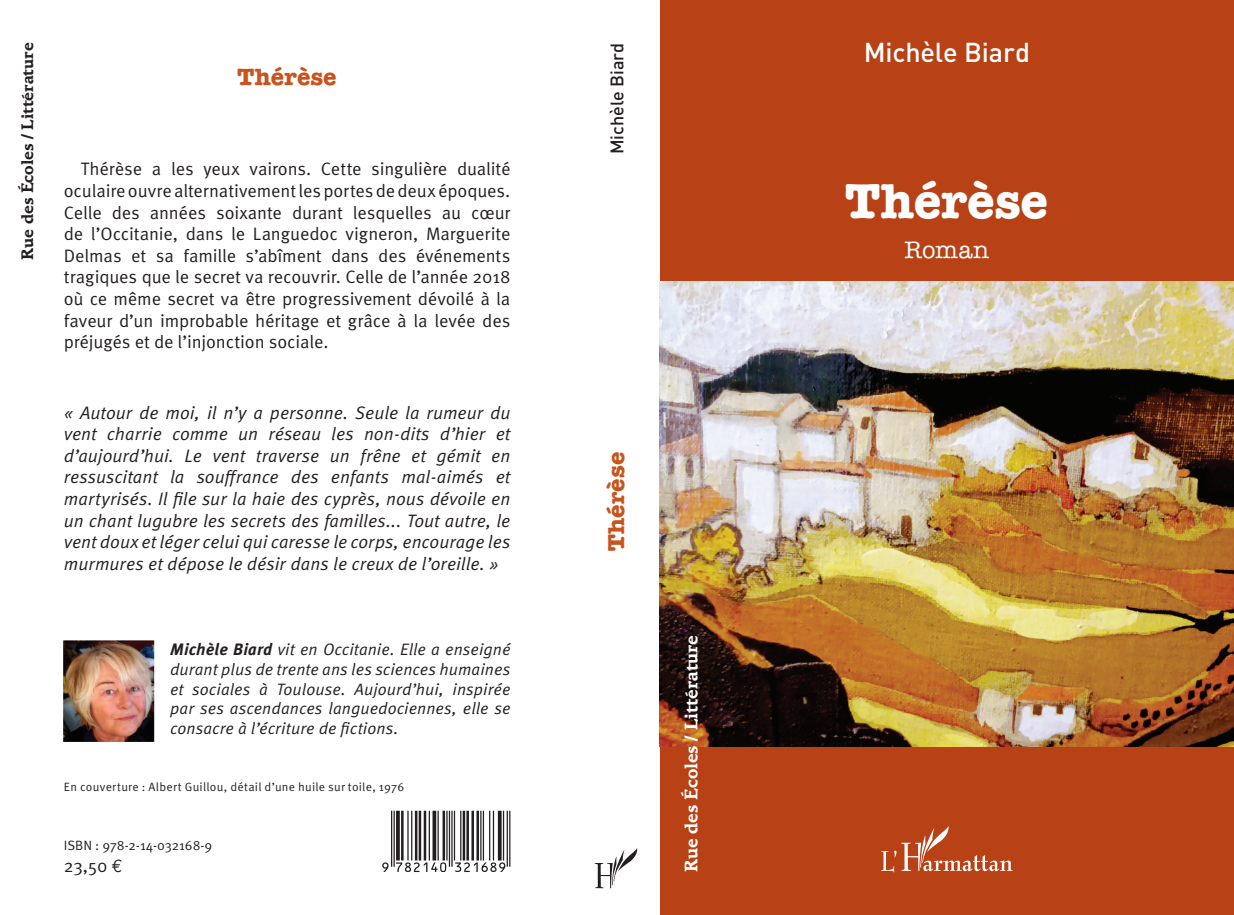
<style>
.page{position:relative;width:1234px;height:915px;background:#fff}
.page>*{position:absolute;margin:0;border:0;box-sizing:border-box;transform-origin:0 0}
.t1{font:700 49.5px "American Typewriter Std";letter-spacing:-.005em;color:#fff}
.t2{font:500 27px "DIN Pro";letter-spacing:-.005em;color:#fff}
.t3{font:500 24px "American Typewriter Std";color:#fff}
.t4{font:700 23.7px "American Typewriter Std";color:#c8541d}
.t5{font:700 23.25px "American Typewriter Std";color:#c8541d}
.t6{font:18px/21.6px "Meta Pro";letter-spacing:-.01em;color:#231f20;text-align:justify}
.t7{font:italic 18px/21.6px "Meta Pro";color:#231f20;text-align:justify}
.t8{font:700 18px "AT Bramley";color:#fff}
.t9{font:500 18px "DIN Pro";letter-spacing:-.005em;color:#231f20}
.t10{font:italic 16.5px/19.8px "Meta Pro";letter-spacing:.005em;color:#231f20;text-align:justify}
.t11{font:700 16.5px "AT Bramley";color:#231f20}
.t12{font:13.5px "Meta Pro";color:#231f20}
.t13{font:12px "Meta Pro";letter-spacing:.02em;color:#231f20}
.s1{font-weight:700}
.s2{font-family:"Euro Mono"}
</style>
<div class="page">
<div style="left:659px;top:0;width:574px;height:914px;background:#b84215"></div>
<img style="left:659px;top:282px;width:574px;height:464px">
<svg style="left:594px;top:848px;width:44px;height:40px"></svg>
<svg style="left:881px;top:826px;width:131px;height:46px"></svg>
<svg style="left:392px;top:810px;width:119px;height:62px"></svg>
<hr style="left:509px;top:810px;width:1px;height:56px;background:#231f20">
<hr style="left:506px;top:810px;width:2px;height:56px;background:#231f20">
<hr style="left:503px;top:810px;width:1px;height:50px;background:#231f20">
<hr style="left:498px;top:810px;width:3px;height:50px;background:#231f20">
<hr style="left:493px;top:810px;width:1px;height:50px;background:#231f20">
<hr style="left:489px;top:810px;width:1px;height:50px;background:#231f20">
<hr style="left:483px;top:810px;width:1px;height:50px;background:#231f20">
<hr style="left:480px;top:810px;width:1px;height:50px;background:#231f20">
<hr style="left:476px;top:810px;width:3px;height:50px;background:#231f20">
<hr style="left:471px;top:810px;width:3px;height:50px;background:#231f20">
<hr style="left:466px;top:810px;width:3px;height:50px;background:#231f20">
<hr style="left:462px;top:810px;width:3px;height:50px;background:#231f20">
<hr style="left:460px;top:810px;width:1px;height:50px;background:#231f20">
<hr style="left:454px;top:810px;width:1px;height:50px;background:#231f20">
<hr style="left:451px;top:810px;width:1px;height:56px;background:#231f20">
<hr style="left:449px;top:810px;width:1px;height:56px;background:#231f20">
<hr style="left:446px;top:810px;width:1px;height:50px;background:#231f20">
<hr style="left:442px;top:810px;width:3px;height:50px;background:#231f20">
<hr style="left:437px;top:810px;width:2px;height:50px;background:#231f20">
<svg style="left:432px;top:810px;width:4px;height:50px"></svg>
<hr style="left:429px;top:810px;width:1px;height:50px;background:#231f20">
<hr style="left:424px;top:810px;width:2px;height:50px;background:#231f20">
<hr style="left:419px;top:810px;width:2px;height:50px;background:#231f20">
<hr style="left:415px;top:810px;width:2px;height:50px;background:#231f20">
<hr style="left:411px;top:810px;width:1px;height:50px;background:#231f20">
<hr style="left:407px;top:810px;width:1px;height:50px;background:#231f20">
<hr style="left:401px;top:810px;width:2px;height:50px;background:#231f20">
<svg style="left:396px;top:810px;width:4px;height:50px"></svg>
<hr style="left:393px;top:810px;width:2px;height:56px;background:#231f20">
<hr style="left:391px;top:810px;width:1px;height:56px;background:#231f20">
<svg style="left:382px;top:862px;width:123px;height:9px"></svg>
<img style="left:64px;top:640px;width:91px;height:101px">
<p class="t11" style="left:18px;top:260px;width:219px;rotate:-90deg">Rue des Écoles / Littérature</p>
<h3 class="t4" style="left:238px;top:63px;width:100px">Thérèse</h3>
<p class="t6" style="left:64px;top:159px;width:448px;text-indent:17px">Thérèse a les yeux vairons. Cette singulière dualité oculaire ouvre alternativement les portes de deux époques.<br>Celle des années soixante durant lesquelles au cœur de l’Occitanie, dans le Languedoc vigneron, Marguerite Delmas et sa famille s’abîment dans des événements tragiques que le secret va recouvrir. Celle de l’année 2018 où ce même secret va être progressivement dévoilé à la faveur d’un improbable héritage et grâce à la levée des préjugés et de l’injonction sociale.</p>
<p class="t7" style="left:64px;top:402px;width:448px">« Autour de moi, il n’y a personne. Seule la rumeur du vent charrie comme un réseau les non-dits d’hier et d’aujourd’hui. Le vent traverse un frêne et gémit en ressuscitant la souffrance des enfants mal-aimés et martyrisés. Il file sur la haie des cyprès, nous dévoile en un chant lugubre les secrets des familles... Tout autre, le vent doux et léger celui qui caresse le corps, encourage les murmures et dépose le désir dans le creux de l’oreille. »</p>
<p class="t10" style="left:170px;top:639px;width:342px"><span class="s1">Michèle Biard</span> vit en Occitanie. Elle a enseigné durant plus de trente ans les sciences humaines et sociales à Toulouse. Aujourd’hui, inspirée par ses ascendances languedociennes, elle se consacre à l’écriture de fictions.</p>
<p class="t13" style="left:64px;top:779px;width:342px">En couverture : Albert Guillou, détail d’une huile sur toile, 1976</p>
<p class="t12" style="left:64px;top:836px;width:150px">ISBN : 978-2-14-032168-9</p>
<p class="t6" style="left:64px;top:854px;width:60px">23,50 <span class="s2">€</span></p>
<p class="t9" style="left:602px;top:154px;width:113px;rotate:-90deg">Michèle Biard</p>
<p class="t5" style="left:602px;top:551px;width:101px;rotate:-90deg">Thérèse</p>
<p class="t8" style="left:680px;top:872px;width:238px;rotate:-90deg">Rue des Écoles / Littérature</p>
<h2 class="t2" style="left:863px;top:30px;width:168px">Michèle Biard</h2>
<h1 class="t1" style="left:845px;top:172px;width:204px">Thérèse</h1>
<h3 class="t3" style="left:904px;top:237px;width:86px">Roman</h3>
</div>
